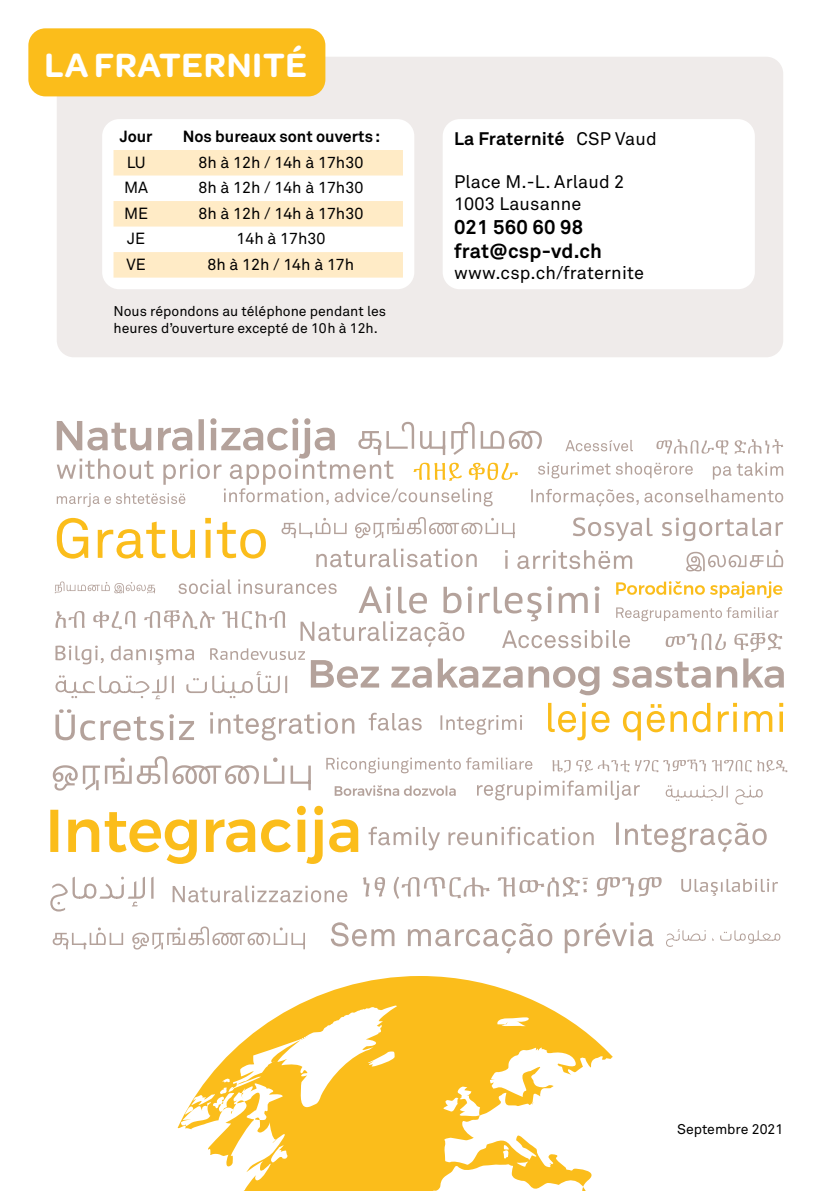
<style>
.page{position:relative;width:840px;height:1191px;background:#fff}
.page>*{position:absolute;margin:0;border:0;box-sizing:border-box;transform-origin:0 0}
.t1{font:600 36px "Omnes";letter-spacing:.02em;color:#fff}
.t2{font:700 20px "Akkurat";letter-spacing:.01em;color:#000}
.t3{font:18px/21.6px "Akkurat";letter-spacing:.01em;color:#000}
.t4{font:700 18px "Akkurat";letter-spacing:.005em;color:#000}
.t5{font:16px "Akkurat";color:#000}
.t6{font:700 16px "Akkurat";color:#000}
.t7{font:14px/17.2px "Akkurat";color:#000}
.s1{font-weight:400}
</style>
<div class="page">
<svg style="left:177px;top:976px;width:436px;height:215px;fill:#fbbd1b"></svg>
<div style="left:57px;top:57px;width:725px;height:300px;background:#efebea;border-radius:17px"></div>
<div style="left:28px;top:28px;width:297px;height:68px;background:#fbbd1b;border-radius:17px"></div>
<svg style="left:172px;top:885px;width:175px;height:17px"></svg>
<svg style="left:368px;top:826px;width:225px;height:24px"></svg>
<svg style="left:330px;top:922px;width:323px;height:31px"></svg>
<svg style="left:616px;top:822px;width:150px;height:30px"></svg>
<svg style="left:666px;top:929px;width:114px;height:18px"></svg>
<svg style="left:50px;top:876px;width:103px;height:35px"></svg>
<svg style="left:681px;top:878px;width:96px;height:18px"></svg>
<svg style="left:53px;top:926px;width:252px;height:23px"></svg>
<svg style="left:50px;top:806px;width:308px;height:58px"></svg>
<svg style="left:363px;top:876px;width:298px;height:23px"></svg>
<svg style="left:57px;top:518px;width:209px;height:40px"></svg>
<svg style="left:316px;top:548px;width:160px;height:19px"></svg>
<svg style="left:665px;top:785px;width:97px;height:19px"></svg>
<svg style="left:573px;top:517px;width:209px;height:24px"></svg>
<svg style="left:505px;top:550px;width:127px;height:19px"></svg>
<svg style="left:477px;top:780px;width:162px;height:20px"></svg>
<svg style="left:686px;top:550px;width:96px;height:21px"></svg>
<svg style="left:53px;top:756px;width:257px;height:34px"></svg>
<svg style="left:326px;top:757px;width:206px;height:16px"></svg>
<svg style="left:334px;top:785px;width:121px;height:11px"></svg>
<svg style="left:552px;top:759px;width:235px;height:13px"></svg>
<svg style="left:57px;top:418px;width:725px;height:89px"></svg>
<svg style="left:55px;top:579px;width:728px;height:161px"></svg>
<svg style="left:281px;top:517px;width:233px;height:21px"></svg>
<div style="left:442px;top:119px;width:312px;height:170px;background:#fff;border-radius:17px"></div>
<div style="left:102px;top:119px;width:312px;height:170px;background:#fff;border-radius:17px"></div>
<svg style="left:113px;top:150px;width:290px;height:128px"></svg>
<p class="t1" style="left:45px;top:40px;width:264px">LA FRATERNITÉ</p>
<p class="t6" style="left:120px;top:126px;width:34px">Jour</p>
<p class="t6" style="left:183px;top:126px;width:199px">Nos bureaux sont ouverts:</p>
<p class="t5" style="left:127px;top:152px;width:21px">LU</p>
<p class="t5" style="left:198px;top:152px;width:166px">8h à 12h / 14h à 17h30</p>
<p class="t5" style="left:124px;top:178px;width:26px">MA</p>
<p class="t5" style="left:198px;top:178px;width:166px">8h à 12h / 14h à 17h30</p>
<p class="t5" style="left:124px;top:203px;width:26px">ME</p>
<p class="t5" style="left:198px;top:203px;width:166px">8h à 12h / 14h à 17h30</p>
<p class="t5" style="left:127px;top:229px;width:19px">JE</p>
<p class="t5" style="left:236px;top:229px;width:90px">14h à 17h30</p>
<p class="t5" style="left:126px;top:254px;width:21px">VE</p>
<p class="t5" style="left:207px;top:254px;width:148px">8h à 12h / 14h à 17h</p>
<p class="t7" style="left:113px;top:302px;width:274px">Nous répondons au téléphone pendant les heures d’ouverture excepté de 10h à 12h.</p>
<p class="t4" style="left:454px;top:127px;width:204px">La Fraternité <span class="s1">CSP Vaud</span></p>
<p class="t3" style="left:454px;top:171px;width:172px">Place M.-L. Arlaud 2<br>1003 Lausanne</p>
<p class="t2" style="left:454px;top:214px;width:130px">021 560 60 98</p>
<p class="t2" style="left:454px;top:238px;width:149px">frat@csp-vd.ch</p>
<p class="t3" style="left:454px;top:262px;width:191px">www.csp.ch/fraternite</p>
<p class="t7" style="left:676px;top:1120px;width:107px">Septembre 2021</p>
</div>
